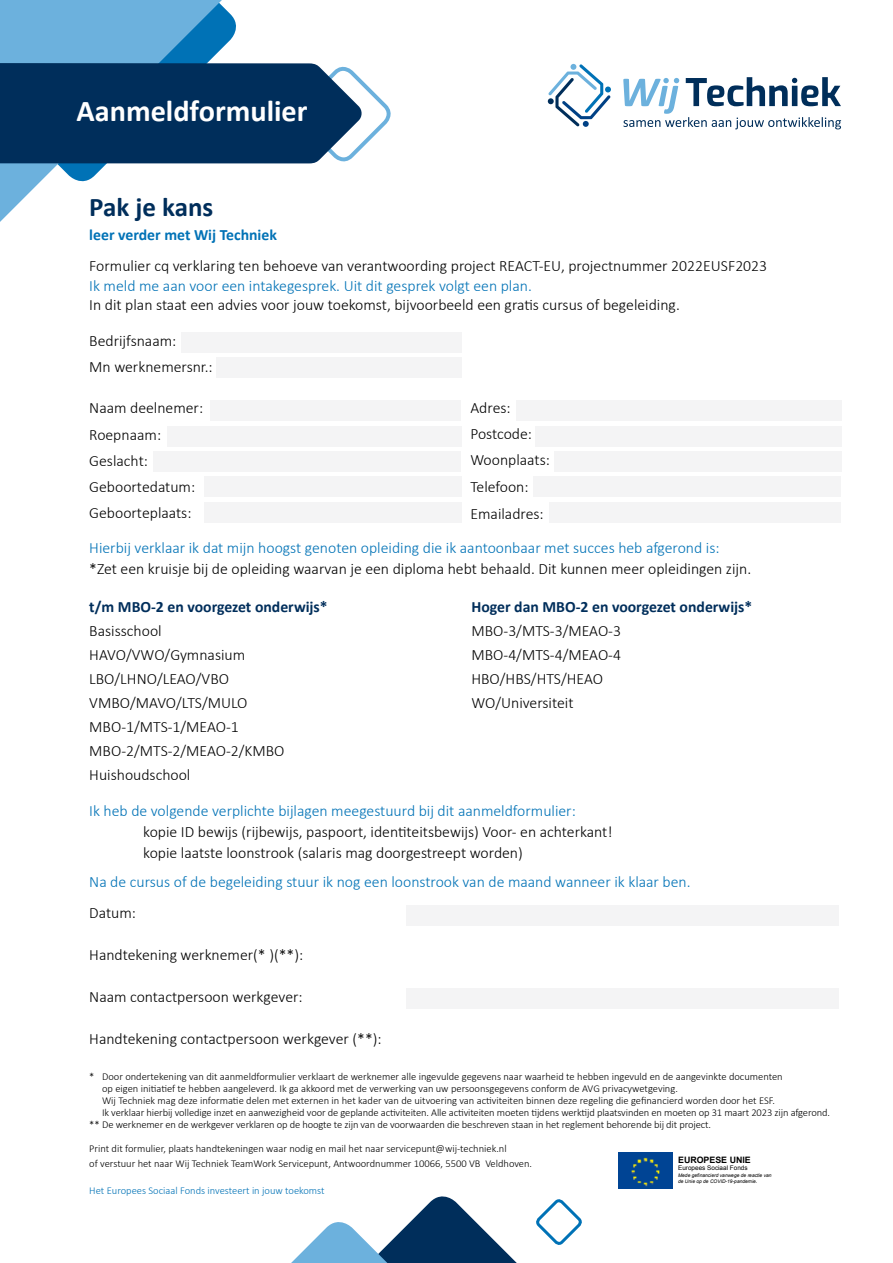
<style>
.page{position:relative;width:893px;height:1263px;background:#fff}
.page>*{position:absolute;margin:0;border:0;box-sizing:border-box;transform-origin:0 0}
.t1{font:700 30.3px "Calibri";color:#fff}
.t2{font:700 27px "Calibri";color:#002e5b}
.t3{font:300 15.75px/24px "Calibri";color:#000}
.t4{font:300 15.75px "Calibri";color:#0072b6}
.t5{font:700 15.75px "Calibri";color:#002e5b}
.t6{font:700 15.75px "Calibri";color:#0072b6}
.t7{font:300 10.5px/15px "Calibri";color:#000}
.t8{font:300 10.5px "Calibri";color:#0072b6}
.t9{font:700 8.85px "Arial";color:#000}
.t10{font:6.3px "Arial";color:#000}
.t11{font:italic 4.95px/5.7px "Arial";color:#000}
.s1{font-style:normal;font-size:5.85px}
</style>
<div class="page">
<svg style="left:0;top:0;width:236px;height:222px;fill:#6cb1dd"></svg>
<svg style="left:0;top:63px;width:391px;height:101px;background:#1f4870"></svg>
<svg style="left:548px;top:64px;width:63px;height:63px"></svg>
<svg style="left:623px;top:77px;width:218px;height:52px"></svg>
<svg style="left:291px;top:1196px;width:291px;height:67px"></svg>
<div style="left:210px;top:400px;width:251px;height:20px;background:#f4f4f5"></div>
<div style="left:517px;top:400px;width:325px;height:20px;background:#f4f4f5"></div>
<div style="left:216px;top:357px;width:245px;height:21px;background:#f4f4f5"></div>
<div style="left:181px;top:332px;width:280px;height:21px;background:#f4f4f5"></div>
<div style="left:536px;top:426px;width:306px;height:20px;background:#f4f4f5"></div>
<div style="left:167px;top:426px;width:294px;height:20px;background:#f4f4f5"></div>
<div style="left:555px;top:451px;width:287px;height:21px;background:#f4f4f5"></div>
<div style="left:154px;top:451px;width:307px;height:21px;background:#f4f4f5"></div>
<div style="left:549px;top:502px;width:292px;height:21px;background:#f4f4f5"></div>
<div style="left:533px;top:476px;width:308px;height:21px;background:#f4f4f5"></div>
<div style="left:204px;top:476px;width:257px;height:21px;background:#f4f4f5"></div>
<div style="left:204px;top:502px;width:257px;height:21px;background:#f4f4f5"></div>
<div style="left:406px;top:905px;width:433px;height:21px;background:#f4f4f5"></div>
<div style="left:406px;top:988px;width:433px;height:20px;background:#f4f4f5"></div>
<img style="left:618px;top:1152px;width:54px;height:36px">
<h1 class="t1" style="left:77px;top:91px;width:233px">Aanmeldformulier</h1>
<h2 class="t2" style="left:89px;top:189px;width:126px">Pak je kans</h2>
<h3 class="t6" style="left:89px;top:224px;width:189px">leer verder met Wij Techniek</h3>
<h3 class="t3" style="left:89px;top:254px;width:679px">Formulier cq verklaring ten behoeve van verantwoording project REACT-EU, projectnummer 2022EUSF2023</h3>
<h3 class="t4" style="left:89px;top:275px;width:444px">Ik meld me aan voor een intakegesprek. Uit dit gesprek volgt een plan.</h3>
<h3 class="t3" style="left:89px;top:293px;width:592px">In dit plan staat een advies voor jouw toekomst, bijvoorbeeld een gratis cursus of begeleiding.</h3>
<h3 class="t3" style="left:89px;top:327px;width:125px;line-height:26.2px">Bedrijfsnaam:<br>Mn werknemersnr.:</h3>
<h3 class="t3" style="left:89px;top:395px;width:115px;line-height:26.2px">Naam deelnemer:<br>Roepnaam:<br>Geslacht:<br>Geboortedatum:<br>Geboorteplaats:</h3>
<h3 class="t3" style="left:470px;top:394px;width:81px;line-height:26.7px">Adres:<br>Postcode:<br>Woonplaats:<br>Telefoon:<br>Emailadres:</h3>
<h3 class="t4" style="left:89px;top:538px;width:632px">Hierbij verklaar ik dat mijn hoogst genoten opleiding die ik aantoonbaar met succes heb afgerond is:</h3>
<h3 class="t3" style="left:89px;top:557px;width:663px">*Zet een kruisje bij de opleiding waarvan je een diploma hebt behaald. Dit kunnen meer opleidingen zijn.</h3>
<h3 class="t5" style="left:89px;top:597px;width:240px">t/m MBO-2 en voorgezet onderwijs*</h3>
<h3 class="t3" style="left:89px;top:619px;width:197px">Basisschool<br>HAVO/VWO/Gymnasium<br>LBO/LHNO/LEAO/VBO<br>VMBO/MAVO/LTS/MULO<br>MBO-1/MTS-1/MEAO-1<br>MBO-2/MTS-2/MEAO-2/KMBO<br>Huishoudschool</h3>
<h3 class="t5" style="left:471px;top:597px;width:282px">Hoger dan MBO-2 en voorgezet onderwijs*</h3>
<h3 class="t3" style="left:471px;top:619px;width:151px">MBO-3/MTS-3/MEAO-3<br>MBO-4/MTS-4/MEAO-4<br>HBO/HBS/HTS/HEAO<br>WO/Universiteit</h3>
<h3 class="t4" style="left:89px;top:801px;width:488px">Ik heb de volgende verplichte bijlagen meegestuurd bij dit aanmeldformulier:</h3>
<h3 class="t3" style="left:143px;top:821px;width:471px;line-height:21px">kopie ID bewijs (rijbewijs, paspoort, identiteitsbewijs) Voor- en achterkant! kopie laatste loonstrook (salaris mag doorgestreept worden)</h3>
<h3 class="t4" style="left:89px;top:872px;width:603px">Na de cursus of de begeleiding stuur ik nog een loonstrook van de maand wanneer ik klaar ben.</h3>
<h3 class="t3" style="left:89px;top:901px;width:48px">Datum:</h3>
<h3 class="t3" style="left:89px;top:943px;width:216px">Handtekening werknemer(* )(**):</h3>
<h3 class="t3" style="left:89px;top:985px;width:215px">Naam contactpersoon werkgever:</h3>
<h3 class="t3" style="left:89px;top:1027px;width:294px">Handtekening contactpersoon werkgever (**):</h3>
<p class="t7" style="left:89px;top:1069px;width:695px">* Door ondertekening van dit aanmeldformulier verklaart de werknemer alle ingevulde gegevens naar waarheid te hebben ingevuld en de aangevinkte documenten</p>
<p class="t7" style="left:102px;top:1081px;width:577px">op eigen initiatief te hebben aangeleverd. Ik ga akkoord met de verwerking van uw persoonsgegevens conform de AVG privacywetgeving.</p>
<p class="t7" style="left:102px;top:1093px;width:675px">Wij Techniek mag deze informatie delen met externen in het kader van de uitvoering van activiteiten binnen deze regeling die gefinancierd worden door het ESF.</p>
<p class="t7" style="left:102px;top:1105px;width:729px">Ik verklaar hierbij volledige inzet en aanwezigheid voor de geplande activiteiten. Alle activiteiten moeten tijdens werktijd plaatsvinden en moeten op 31 maart 2023 zijn afgerond.</p>
<p class="t7" style="left:89px;top:1117px;width:623px">** De werknemer en de werkgever verklaren op de hoogte te zijn van de voorwaarden die beschreven staan in het reglement behorende bij dit project.</p>
<p class="t7" style="left:89px;top:1141px;width:444px">Print dit formulier, plaats handtekeningen waar nodig en mail het naar servicepunt@wij-techniek.nl<br>of verstuur het naar Wij Techniek TeamWork Servicepunt, Antwoordnummer 10066, 5500 VB Veldhoven.</p>
<p class="t9" style="left:678px;top:1154px;width:74px">EUROPESE UNIE</p>
<p class="t10" style="left:678px;top:1164px;width:71px">Europees Sociaal Fonds</p>
<p class="t11" style="left:678px;top:1173px;width:95px">Mede gefinancierd vanwege de reactie van de Unie op de COVID-19-pandemie<span class="s1">.</span></p>
<p class="t8" style="left:89px;top:1184px;width:237px">Het Europees Sociaal Fonds investeert in jouw toekomst</p>
</div>
